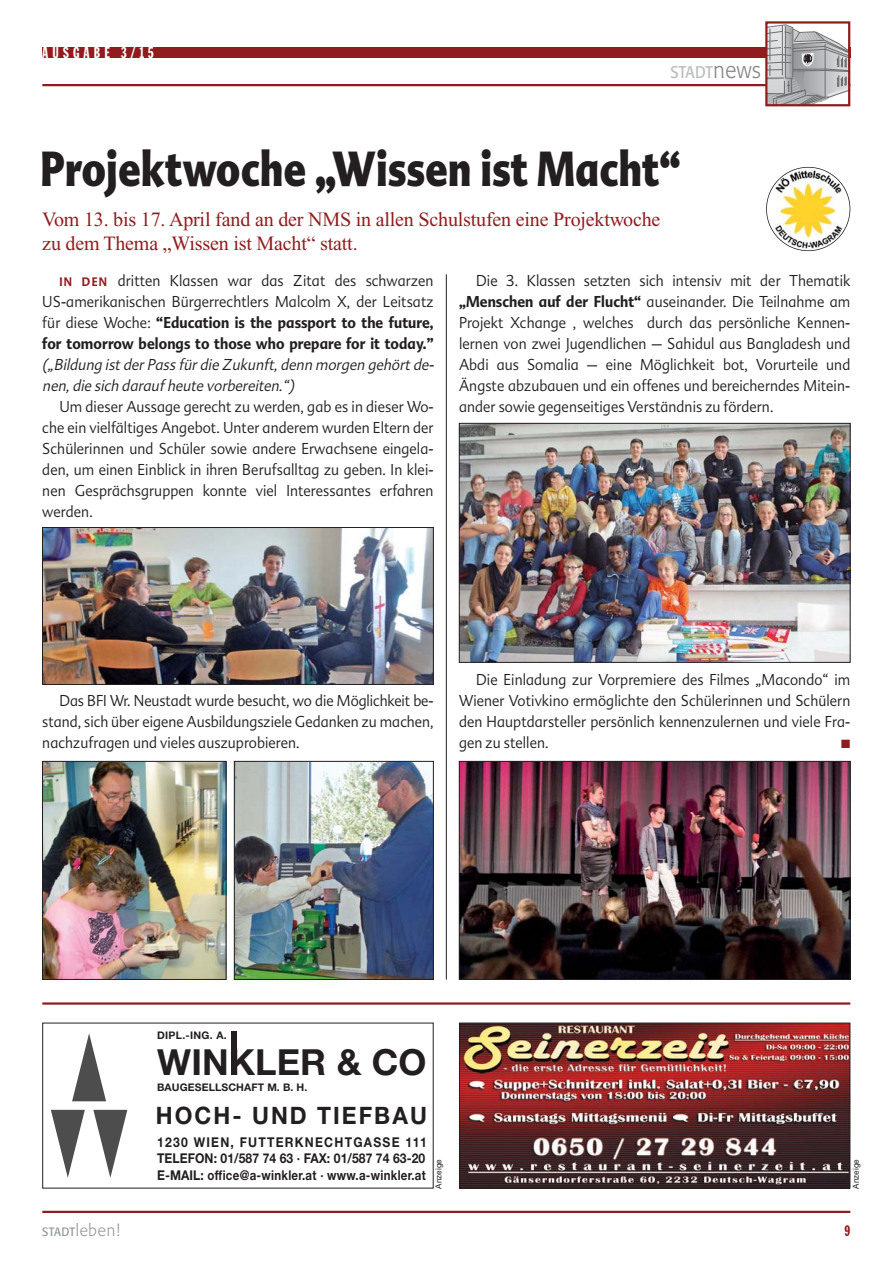
<style>
.page{position:relative;width:893px;height:1263px;background:#fff}
.page>*{position:absolute;margin:0;border:0;box-sizing:border-box;transform-origin:0 0}
.t1{font:900 48px "Advert";letter-spacing:.02em;color:#231f20;scale:.8 1}
.t2{font:700 36px "Helvetica Neue";letter-spacing:.005em;color:#231f20}
.t3{font:700 24px "Helvetica Neue";letter-spacing:.09em;color:#231f20;scale:.95 1}
.t4{font:20.25px/24px "Times New Roman";letter-spacing:-.01em;color:#911c1f}
.t5{font:16.8px "Formata";letter-spacing:-.01em;color:#bbbdc0;scale:.9 1}
.t6{font:300 16.5px "Formata";letter-spacing:.05em;color:#939598;scale:.95 1}
.t7{font:15.6px "Franklin Gothic Extra Cond";letter-spacing:.27em;color:#fff}
.t8{font:300 15.3px/21px "Advert";letter-spacing:.005em;color:#231f20;text-align:justify;scale:.9 1}
.t9{font:italic 300 15.3px/21px "Advert";color:#231f20;scale:.9 1}
.t10{font:15px "Franklin Gothic Extra Cond";color:#911c1f}
.t11{font:700 13.5px/16.5px "Helvetica Neue";letter-spacing:.015em;color:#231f20;text-align:justify;scale:.9 1}
.t12{font:12px "Zapf Dingbats";color:#911c1f}
.t13{font:700 10.5px "Helvetica Neue";letter-spacing:.01em;color:#231f20}
.t14{font:8.25px "Helvetica Neue";color:#231f20}
.s1{font-weight:300;font-size:23.25px;color:#808285}
.s2{font-weight:700;font-size:12px;color:#911c1f}
.s3{font-weight:700}
.s4{font-weight:400;font-size:12px}
</style>
<div class="page">
<hr style="left:446px;top:274px;width:1px;height:706px;background:#231f20">
<hr style="left:42px;top:1211px;width:808px;height:2px;background:#911c1f">
<div style="left:42px;top:47px;width:808px;height:10px;background:#911c1f"></div>
<hr style="left:42px;top:84px;width:808px;height:2px;background:#911c1f">
<svg style="left:768px;top:24px;width:79px;height:79px;background:#b7b8ba"></svg>
<div style="left:765px;top:21px;width:85px;height:85px;border:2px solid #911c1f"></div>
<hr style="left:42px;top:1002px;width:808px;height:3px;background:#911c1f">
<img style="left:236px;top:763px;width:195px;height:215px">
<div style="left:234px;top:761px;width:199px;height:219px;border:1px solid #231f20"></div>
<img style="left:461px;top:763px;width:387px;height:215px">
<div style="left:459px;top:761px;width:391px;height:219px;border:1px solid #231f20"></div>
<img style="left:461px;top:425px;width:387px;height:236px">
<div style="left:459px;top:423px;width:391px;height:240px;border:1px solid #231f20"></div>
<img style="left:44px;top:763px;width:180px;height:215px">
<div style="left:42px;top:761px;width:184px;height:219px;border:1px solid #231f20"></div>
<img style="left:44px;top:529px;width:387px;height:154px">
<div style="left:42px;top:527px;width:391px;height:158px;border:1px solid #231f20"></div>
<img style="left:766px;top:167px;width:84px;height:84px;border-radius:50%">
<div style="left:766px;top:167px;width:84px;height:84px;border:2px solid #231f20;border-radius:50%"></div>
<img style="left:461px;top:1025px;width:387px;height:162px">
<div style="left:459px;top:1023px;width:391px;height:166px;border:1px solid #231f20"></div>
<div style="left:231px;top:1031px;width:6px;height:44px;background:#231f20"></div>
<svg style="left:51px;top:1110px;width:34px;height:68px"></svg>
<svg style="left:72px;top:1033px;width:34px;height:68px"></svg>
<svg style="left:93px;top:1110px;width:34px;height:68px"></svg>
<p class="t7" style="left:42px;top:47px;width:113px">AUSGABE 3/15</p>
<p class="t5" style="left:670px;top:65px;width:102px">STADT<span class="s1">news</span></p>
<h1 class="t1" style="left:41px;top:150px;width:801px">Projektwoche „Wissen ist Macht“</h1>
<h3 class="t4" style="left:42px;top:209px;width:620px">Vom 13. bis 17. April fand an der NMS in allen Schulstufen eine Projektwoche zu dem Thema „Wissen ist Macht“ statt.</h3>
<p class="t8" style="left:42px;top:272px;width:436px;text-indent:17px"><span class="s2">IN DEN</span> dritten Klassen war das Zitat des schwarzen US-amerikanischen Bürgerrechtlers Malcolm X, der Leitsatz für diese Woche: <span class="s3">“Education is the passport to the future, for tomorrow belongs to those who prepare for it today.”</span></p>
<p class="t9" style="left:42px;top:356px;width:439px">(„Bildung ist derPass fürdie Zukunft,denn morgen gehört de&shy;nen,die sich darauf heute vorbereiten.“)</p>
<p class="t8" style="left:42px;top:398px;width:436px;text-indent:17px">Um dieser Aussage gerecht zu werden, gab es in dieser Wo&shy;che ein vielfältiges Angebot. Unter anderem wurden Eltern der Schülerinnen und Schüler sowie andere Erwachsene eingela&shy;den, um einen Einblick in ihren Berufsalltag zu geben. In klei&shy;nen Gesprächsgruppen konnte viel Interessantes erfahren werden.</p>
<p class="t8" style="left:459px;top:272px;width:436px;text-indent:17px">Die 3. Klassen setzten sich intensiv mit der Thematik <span class="s3">„Menschen auf der Flucht“</span> auseinander. Die Teilnahme am Projekt Xchange , welches durch das persönliche Kennen&shy;lernen von zwei Jugendlichen – Sahidul aus Bangladesh und Abdi aus Somalia – eine Möglichkeit bot, Vorurteile und Ängste abzubauen und ein offenes und bereicherndes Mitein&shy;ander sowie gegenseitiges Verständnis zu fördern.</p>
<p class="t8" style="left:42px;top:692px;width:436px;text-indent:17px">Das BFI Wr. Neustadt wurde besucht, wo die Möglichkeit be&shy;stand, sich über eigene Ausbildungsziele Gedanken zu machen, nachzufragen und vieles auszuprobieren.</p>
<p class="t8" style="left:459px;top:671px;width:436px;text-indent:17px">Die Einladung zur Vorpremiere des Filmes „Macondo“ im Wiener Votivkino ermöglichte den Schülerinnen und Schülern den Hauptdarsteller persönlich kennenzulernen und viele Fra&shy;gen zu stellen.</p>
<p class="t12" style="left:841px;top:738px;width:11px">■</p>
<p class="t13" style="left:157px;top:1032px;width:71px">DIPL.-ING. A.</p>
<h2 class="t2" style="left:157px;top:1050px;width:271px">WINKLER &amp; CO</h2>
<p class="t13" style="left:157px;top:1084px;width:152px">BAUGESELLSCHAFT M. B. H.</p>
<h3 class="t3" style="left:156px;top:1107px;width:287px">HOCH- UND TIEFBAU</h3>
<p class="t11" style="left:157px;top:1135px;width:301px">1230 WIEN, FUTTERKNECHTGASSE 111<br>TELEFON: 01/587 74 63 · FAX: 01/587 74 63-20<br>E-MAIL: office@a-winkler.at · www.a-winkler.at</p>
<p class="t14" style="left:436px;top:1189px;width:31px;rotate:-90deg">Anzeige</p>
<p class="t14" style="left:853px;top:1189px;width:31px;rotate:-90deg">Anzeige</p>
<p class="t6" style="left:42px;top:1223px;width:83px"><span class="s4">STADT</span>leben!</p>
<p class="t10" style="left:844px;top:1225px;width:7px">9</p>
</div>
